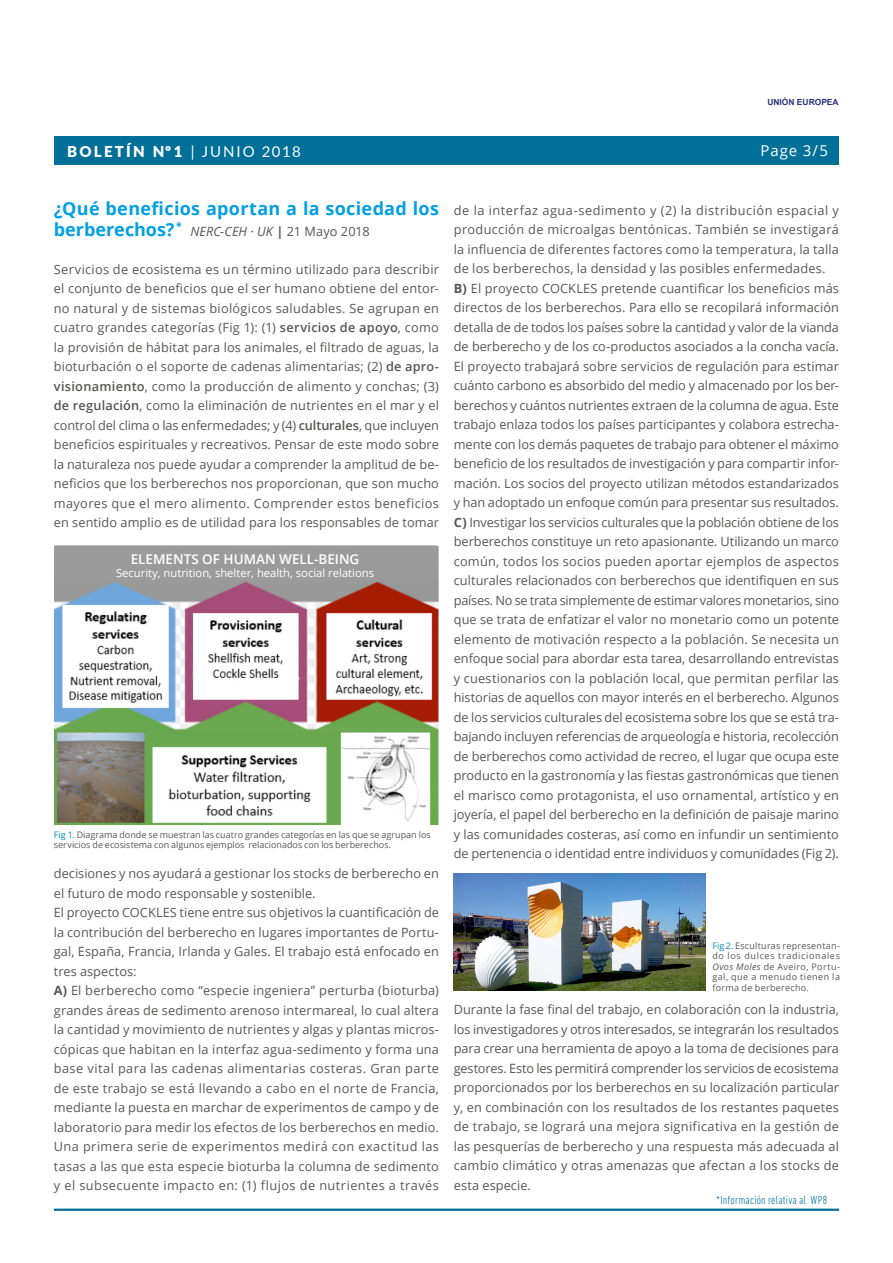
<style>
.page{position:relative;width:893px;height:1263px;background:#fff}
.page>*{position:absolute;margin:0;border:0;box-sizing:border-box;transform-origin:0 0}
.t1{font:700 18px/21px "Open Sans";letter-spacing:.015em;color:#009fe3}
.t2{font:900 15px "Lato";letter-spacing:.15em;color:#fff}
.t3{font:15px "Open Sans";color:#fff}
.t4{font:600 13.5px "Open Sans";color:#fff}
.t5{font:12.75px/19.5px "Open Sans";letter-spacing:.005em;color:#575756;text-align:justify}
.t6{font:300 condensed 12px "DIN Next LT Pro";letter-spacing:.02em;color:#007099}
.t7{font:11.25px "Open Sans";color:#fff}
.t8{font:9px/10.5px "Open Sans";color:#575756;text-align:justify}
.t9{font:700 8.4px "Arial";color:#28337d}
.s1{font-weight:400}
.s2{font-weight:400;font-style:italic;font-size:12.75px;color:#575756}
.s3{font-size:12.75px;color:#575756}
.s4{font-weight:400;font-size:12.75px;color:#575756}
.s5{font-weight:600}
.s6{color:#008bbc}
.s7{font-weight:700}
.s8{font-style:italic}
</style>
<div class="page">
<img style="left:454px;top:874px;width:252px;height:117px">
<div style="left:54px;top:137px;width:785px;height:28px;background:#007099"></div>
<hr style="left:54px;top:1208px;width:785px;height:3px;background:#007099">
<img style="left:55px;top:547px;width:383px;height:278px">
<div style="left:55px;top:545px;width:382px;height:36px;background:#9b9b9b;border:2px solid #9b9b9b"></div>
<p class="t9" style="left:767px;top:97px;width:73px">UNIÓN EUROPEA</p>
<p class="t2" style="left:67px;top:140px;width:235px">BOLETÍN Nº1 <span class="s1">| JUNIO 2018</span></p>
<p class="t3" style="left:760px;top:140px;width:69px">Page 3/5</p>
<h1 class="t1" style="left:54px;top:198px;width:387px">¿Qué beneficios aportan a la sociedad los berberechos? <sup>*</sup> <span class="s2">NERC-CEH · UK</span> <span class="s3">|</span> <span class="s4">21 Mayo 2018</span></h1>
<p class="t5" style="left:54px;top:259px;width:387px">Servicios de ecosistema es un término utilizado para describir el conjunto de beneficios que el ser humano obtiene del entor&shy;no natural y de sistemas biológicos saludables. Se agrupan en cuatro grandes categorías (Fig 1): (1) <span class="s5">servicios de apoyo</span>, como la provisión de hábitat para los animales, el filtrado de aguas, la bioturbación o el soporte de cadenas alimentarias; (2) <span class="s5">de apro&shy;visionamiento</span>, como la producción de alimento y conchas; (3) <span class="s5">de regulación</span>, como la eliminación de nutrientes en el mar y el control del clima o las enfermedades; y (4) <span class="s5">culturales</span>, que incluyen beneficios espirituales y recreativos. Pensar de este modo sobre la naturaleza nos puede ayudar a comprender la amplitud de be&shy;neficios que los berberechos nos proporcionan, que son mucho mayores que el mero alimento. Comprender estos beneficios en sentido amplio es de utilidad para los responsables de tomar</p>
<p class="t4" style="left:131px;top:550px;width:230px">ELEMENTS OF HUMAN WELL-BEING</p>
<p class="t7" style="left:116px;top:565px;width:260px">Security, nutrition, shelter, health, social relations</p>
<p class="t8" style="left:54px;top:829px;width:378px"><span class="s6">Fig 1.</span> Diagrama donde se muestran las cuatro grandes categorías en las que se agrupan los servicios de ecosistema con algunos ejemplos relacionados con los berberechos.</p>
<p class="t5" style="left:54px;top:863px;width:387px;text-align:left">decisiones y nos ayudará a gestionar los stocks de berberecho en el futuro de modo responsable y sostenible.<br>El proyecto COCKLES tiene entre sus objetivos la cuantificación de la contribución del berberecho en lugares importantes de Portu&shy;gal, España, Francia, Irlanda y Gales. El trabajo está enfocado en tres aspectos:<br><span class="s7">A)</span> El berberecho como “especie ingeniera” perturba (bioturba) grandes áreas de sedimento arenoso intermareal, lo cual altera la cantidad y movimiento de nutrientes y algas y plantas micros&shy;cópicas que habitan en la interfaz agua-sedimento y forma una base vital para las cadenas alimentarias costeras. Gran parte de este trabajo se está llevando a cabo en el norte de Francia, mediante la puesta en marchar de experimentos de campo y de laboratorio para medir los efectos de los berberechos en medio.<br>Una primera serie de experimentos medirá con exactitud las tasas a las que esta especie bioturba la columna de sedimento y el subsecuente impacto en: (1) flujos de nutrientes a través</p>
<p class="t5" style="left:454px;top:200px;width:387px;text-align:left">de la interfaz agua-sedimento y (2) la distribución espacial y producción de microalgas bentónicas. También se investigará la influencia de diferentes factores como la temperatura, la talla de los berberechos, la densidad y las posibles enfermedades.<br><span class="s7">B)</span> El proyecto COCKLES pretende cuantificar los beneficios más directos de los berberechos. Para ello se recopilará información detalla de de todos los países sobre la cantidad y valor de la vianda de berberecho y de los co-productos asociados a la concha vacía.<br>El proyecto trabajará sobre servicios de regulación para estimar cuánto carbono es absorbido del medio y almacenado por los ber&shy;berechos y cuántos nutrientes extraen de la columna de agua. Este trabajo enlaza todos los países participantes y colabora estrecha&shy;mente con los demás paquetes de trabajo para obtener el máximo beneficio de los resultados de investigación y para compartir infor&shy;mación. Los socios del proyecto utilizan métodos estandarizados y han adoptado un enfoque común para presentar sus resultados.<br><span class="s7">C)</span> Investigar los servicios culturales que la población obtiene de los berberechos constituye un reto apasionante. Utilizando un marco común, todos los socios pueden aportar ejemplos de aspectos culturales relacionados con berberechos que identifiquen en sus países. No se trata simplemente de estimar valores monetarios, sino que se trata de enfatizar el valor no monetario como un potente elemento de motivación respecto a la población. Se necesita un enfoque social para abordar esta tarea, desarrollando entrevistas y cuestionarios con la población local, que permitan perfilar las historias de aquellos con mayor interés en el berberecho. Algunos de los servicios culturales del ecosistema sobre los que se está tra&shy;bajando incluyen referencias de arqueología e historia, recolección de berberechos como actividad de recreo, el lugar que ocupa este producto en la gastronomía y las fiestas gastronómicas que tienen el marisco como protagonista, el uso ornamental, artístico y en joyería, el papel del berberecho en la definición de paisaje marino y las comunidades costeras, así como en infundir un sentimiento de pertenencia o identidad entre individuos y comunidades (Fig 2).</p>
<p class="t8" style="left:712px;top:940px;width:129px"><span class="s6">Fig 2.</span> Esculturas representan&shy;do los dulces tradicionales <span class="s8">Ovos Moles</span> de Aveiro, Portu&shy;gal, que a menudo tienen la forma de berberecho.</p>
<p class="t5" style="left:454px;top:1000px;width:387px">Durante la fase final del trabajo, en colaboración con la industria, los investigadores y otros interesados, se integrarán los resultados para crear una herramienta de apoyo a la toma de decisiones para gestores. Esto les permitirá comprender los servicios de ecosistema proporcionados por los berberechos en su localización particular y, en combinación con los resultados de los restantes paquetes de trabajo, se logrará una mejora significativa en la gestión de las pesquerías de berberecho y una respuesta más adecuada al cambio climático y otras amenazas que afectan a los stocks de esta especie.</p>
<p class="t6" style="left:716px;top:1193px;width:112px">*Información relativa al WP8</p>
</div>
